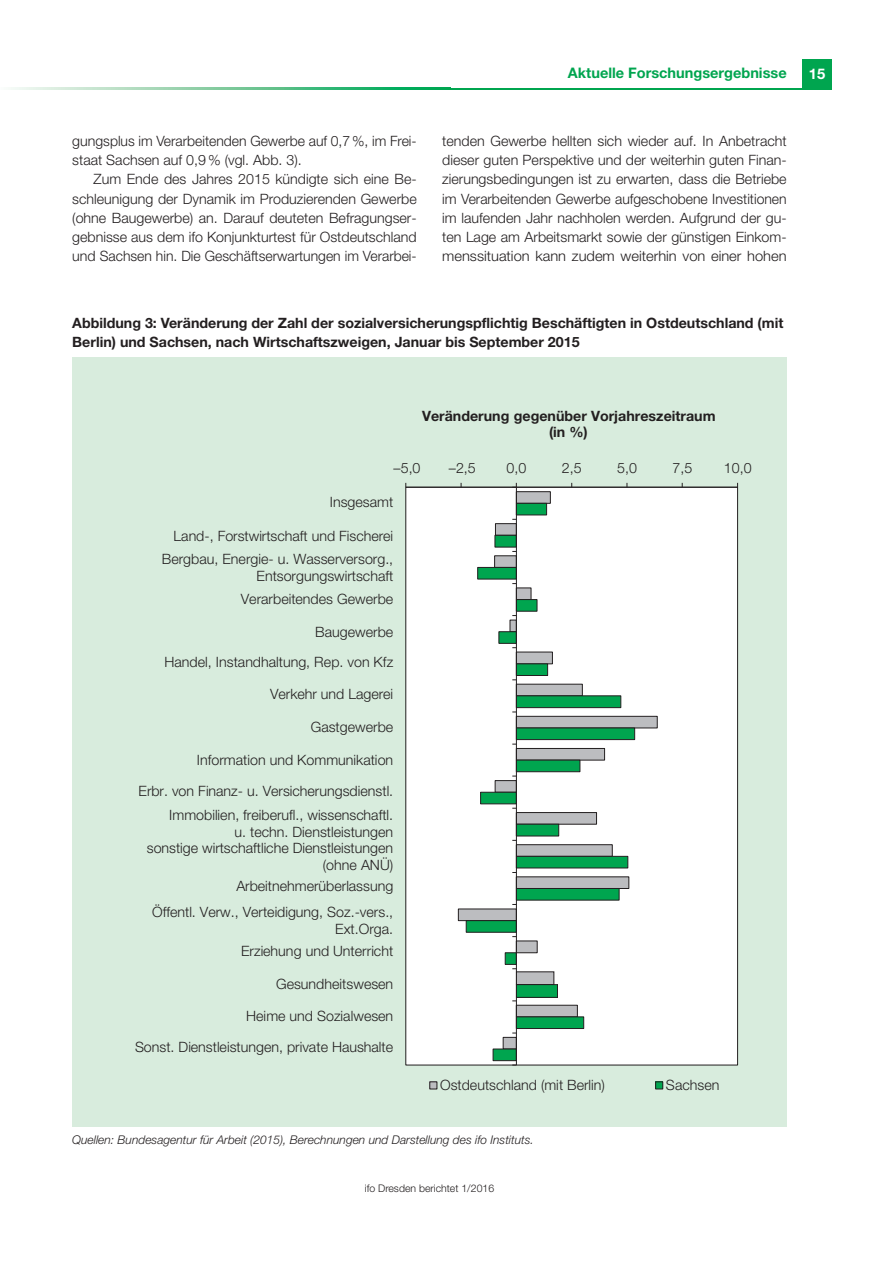
<style>
.page{position:relative;width:893px;height:1263px;background:#fff}
.page>*{position:absolute;margin:0;border:0;box-sizing:border-box;transform-origin:0 0}
.t1{font:700 14.7px "Helvetica Neue";color:#fff}
.t2{font:700 14.55px "Helvetica Neue";color:#00a54f}
.t3{font:300 14.25px/19.2px "Helvetica Neue";color:#231f20;text-align:right}
.t4{font:700 14.25px/18.8px "Helvetica Neue";color:#231f20}
.t5{font:italic 300 12px "Helvetica Neue";color:#231f20}
.t6{font:300 10.5px "Helvetica Neue";color:#231f20}
</style>
<div class="page">
<div style="left:802px;top:60px;width:30px;height:29px;background:#00a54f"></div>
<hr style="left:448px;top:88px;width:384px;height:1px;background:#00a54f">
<svg style="left:11px;top:88px;width:437px;height:1px"></svg>
<div style="left:72px;top:358px;width:715px;height:769px;background:#d8ecdd"></div>
<div style="left:406px;top:487px;width:332px;height:578px;background:#fff"></div>
<svg style="left:458px;top:491px;width:200px;height:431px"></svg>
<svg style="left:465px;top:503px;width:170px;height:558px"></svg>
<hr style="left:406px;top:487px;width:332px;height:1px;background:#231f20">
<hr style="left:516px;top:487px;width:1px;height:578px;background:#231f20">
<div style="left:430px;top:1082px;width:7px;height:7px;background:#bcbdc0"></div>
<div style="left:429px;top:1081px;width:8px;height:8px;border:1px solid #231f20"></div>
<div style="left:656px;top:1082px;width:7px;height:7px;background:#00a54f"></div>
<div style="left:655px;top:1081px;width:8px;height:8px;border:1px solid #231f20"></div>
<div style="left:516px;top:972px;width:38px;height:12px;background:#bcbdc0"></div>
<div style="left:516px;top:984px;width:41px;height:13px;background:#00a54f"></div>
<div style="left:516px;top:984px;width:42px;height:14px;border:1px solid #231f20"></div>
<p class="t3" style="left:72px;top:133px;width:346px;text-align:left">gungsplus im Verarbeitenden Gewerbe auf 0,7%, im Frei&shy;staat Sachsen auf 0,9% (vgl. Abb. 3).</p>
<p class="t3" style="left:72px;top:171px;width:346px;text-align:justify;text-indent:21px">Zum Ende des Jahres 2015 kündigte sich eine Be&shy;schleunigung der Dynamik im Produzierenden Gewerbe (ohne Baugewerbe) an. Darauf deuteten Befragungser&shy;gebnisse aus dem ifo Konjunkturtest für Ostdeutschland und Sachsen hin. Die Geschäftserwartungen im Verarbei-</p>
<p class="t2" style="left:568px;top:68px;width:220px">Aktuelle Forschungsergebnisse</p>
<p class="t3" style="left:442px;top:133px;width:346px;text-align:justify">tenden Gewerbe hellten sich wieder auf. In Anbetracht dieser guten Perspektive und der weiterhin guten Finan&shy;zierungsbedingungen ist zu erwarten, dass die Betriebe im Verarbeitenden Gewerbe aufgeschobene Investitionen im laufenden Jahr nachholen werden. Aufgrund der gu&shy;ten Lage am Arbeitsmarkt sowie der günstigen Einkom&shy;menssituation kann zudem weiterhin von einer hohen</p>
<p class="t4" style="left:72px;top:315px;width:713px">Abbildung 3: Veränderung der Zahl der sozialversicherungspflichtig Beschäftigten in Ostdeutschland (mit<br>Berlin) und Sachsen, nach Wirtschaftszweigen, Januar bis September 2015</p>
<p class="t1" style="left:809px;top:68px;width:18px">15</p>
<p class="t4" style="left:422px;top:408px;width:295px;line-height:16.4px;text-align:center">Veränderung gegenüber Vorjahreszeitraum (in %)</p>
<p class="t3" style="left:394px;top:460px;width:28px">–5,0</p>
<p class="t3" style="left:449px;top:460px;width:28px">–2,5</p>
<p class="t3" style="left:507px;top:460px;width:21px">0,0</p>
<p class="t3" style="left:562px;top:460px;width:21px">2,5</p>
<p class="t3" style="left:617px;top:460px;width:21px">5,0</p>
<p class="t3" style="left:672px;top:460px;width:21px">7,5</p>
<p class="t3" style="left:724px;top:460px;width:29px">10,0</p>
<p class="t3" style="left:330px;top:494px;width:65px">Insgesamt</p>
<p class="t3" style="left:162px;top:525px;width:233px;line-height:23.9px">Land-, Forstwirtschaft und Fischerei<br>Bergbau, Energie- u. Wasserversorg.,</p>
<p class="t3" style="left:241px;top:566px;width:154px;line-height:22.4px">Entsorgungswirtschaft<br>Verarbeitendes Gewerbe</p>
<p class="t3" style="left:165px;top:618px;width:230px;line-height:30.2px">Baugewerbe<br>Handel, Instandhaltung, Rep. von Kfz</p>
<p class="t3" style="left:270px;top:685px;width:125px">Verkehr und Lagerei</p>
<p class="t3" style="left:311px;top:718px;width:84px">Gastgewerbe</p>
<p class="t3" style="left:197px;top:751px;width:198px">Information und Kommunikation</p>
<p class="t3" style="left:139px;top:781px;width:256px;line-height:23.9px">Erbr. von Finanz- u. Versicherungsdienstl.<br>Immobilien, freiberufl., wissenschaftl.</p>
<p class="t3" style="left:147px;top:825px;width:248px;line-height:16.5px">u. techn. Dienstleistungen<br>sonstige wirtschaftliche Dienstleistungen (ohne ANÜ)</p>
<p class="t3" style="left:152px;top:875px;width:243px;line-height:25.3px">Arbeitnehmerüberlassung<br>Öffentl. Verw., Verteidigung, Soz.-vers.,</p>
<p class="t3" style="left:241px;top:919px;width:154px;line-height:22.4px">Ext.Orga.<br>Erziehung und Unterricht</p>
<p class="t3" style="left:276px;top:976px;width:119px">Gesundheitswesen</p>
<p class="t3" style="left:246px;top:1007px;width:149px">Heime und Sozialwesen</p>
<p class="t3" style="left:135px;top:1039px;width:260px">Sonst. Dienstleistungen, private Haushalte</p>
<p class="t3" style="left:440px;top:1077px;width:166px">Ostdeutschland (mit Berlin)</p>
<p class="t3" style="left:666px;top:1077px;width:55px">Sachsen</p>
<p class="t5" style="left:72px;top:1136px;width:463px">Quellen: Bundesagentur für Arbeit (2015), Berechnungen und Darstellung des ifo Instituts.</p>
<p class="t6" style="left:365px;top:1185px;width:131px">ifo Dresden berichtet 1/2016</p>
</div>
